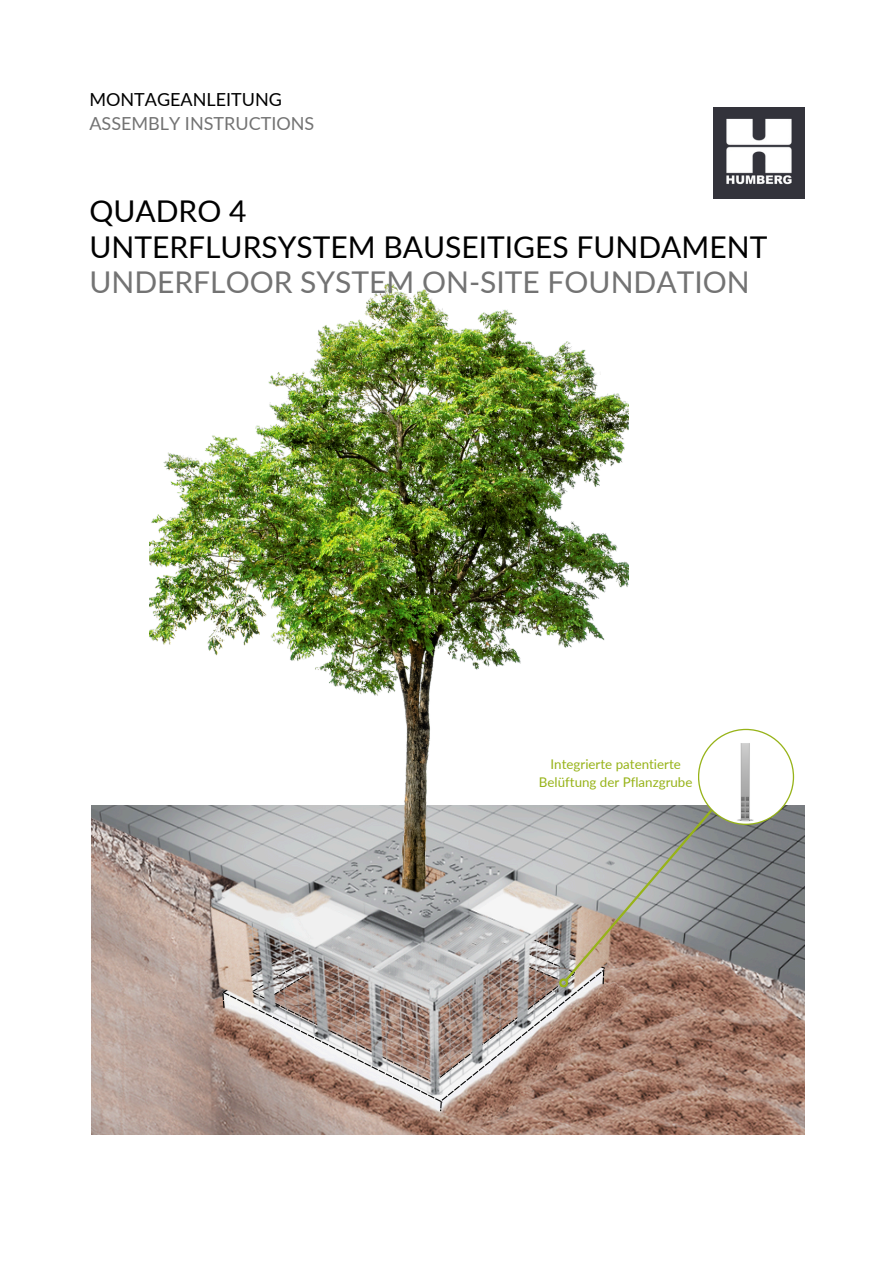
<style>
.page{position:relative;width:894px;height:1264px;background:#fff}
.page>*{position:absolute;margin:0;border:0;box-sizing:border-box;transform-origin:0 0}
.t1{font:30px "Lato";color:#000}
.t2{font:30px "Lato";color:#737373}
.t3{font:18px/24.8px "Lato";color:#737373}
.t4{font:13.35px/17.9px "Lato";color:#97b318;text-align:center}
.s1{color:#000}
</style>
<div class="page">
<img style="left:713px;top:107px;width:91px;height:91px">
<img style="left:92px;top:1102px;width:712px;height:32px">
<img style="left:207px;top:1102px;width:428px;height:32px">
<img style="left:92px;top:805px;width:712px;height:297px">
<img style="left:149px;top:283px;width:479px;height:595px">
<svg style="left:697px;top:728px;width:96px;height:97px"></svg>
<div style="left:699px;top:730px;width:93px;height:93px;background:#fff;border-radius:50%"></div>
<img style="left:701px;top:732px;width:89px;height:89px;border-radius:50%">
<svg style="left:222px;top:807px;width:492px;height:304px;background:#afa29c"></svg>
<p class="t3" style="left:89px;top:86px;width:226px"><span class="s1">MONTAGEANLEITUNG<br></span>ASSEMBLY INSTRUCTIONS</p>
<h2 class="t1" style="left:89px;top:192px;width:159px">QUADRO 4</h2>
<h1 class="t1" style="left:89px;top:228px;width:679px">UNTERFLURSYSTEM BAUSEITIGES FUNDAMENT</h1>
<p class="t2" style="left:89px;top:264px;width:661px">UNDERFLOOR SYSTEM ON-SITE FOUNDATION</p>
<p class="t4" style="left:539px;top:754px;width:155px">Integrierte patentierte<br>Belüftung der Pflanzgrube</p>
</div>
